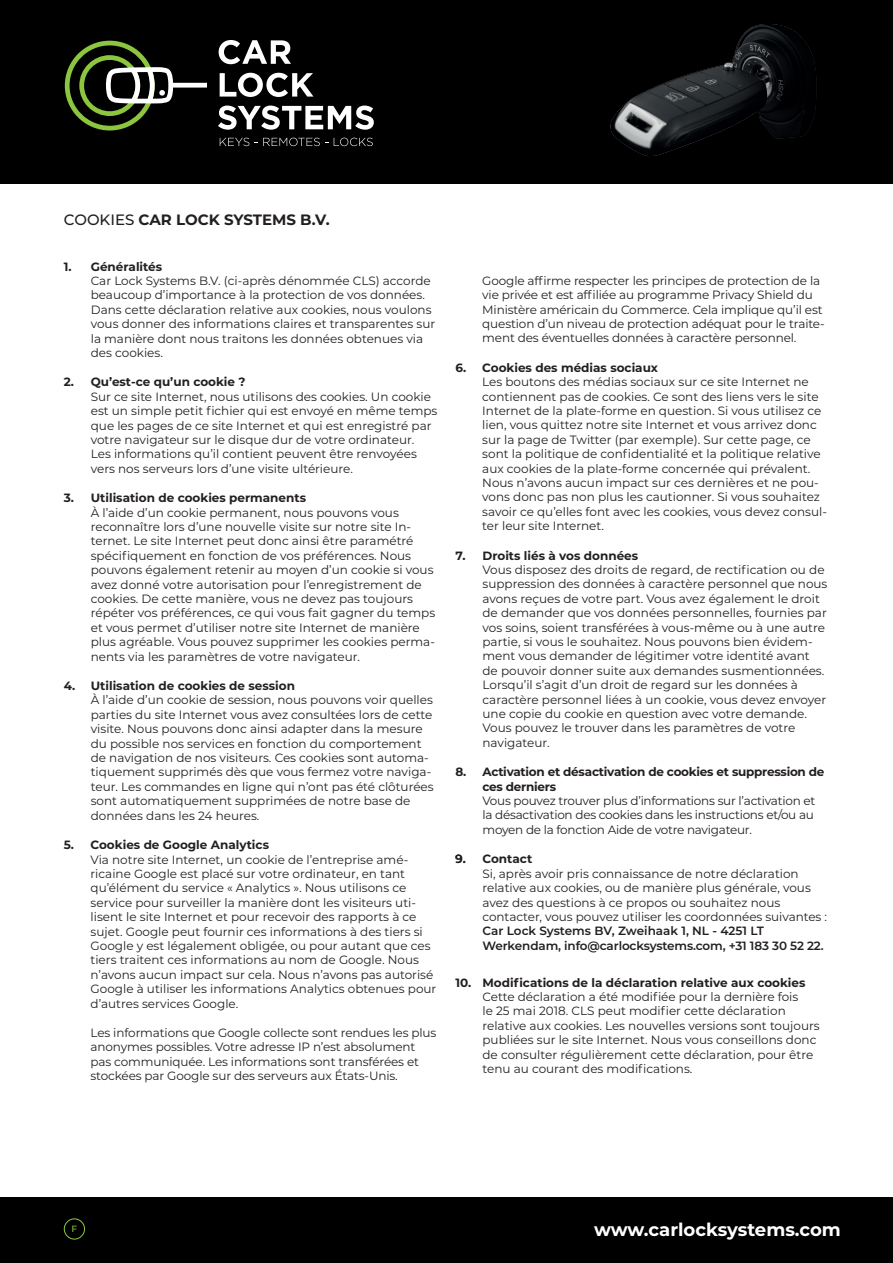
<style>
.page{position:relative;width:893px;height:1263px;background:#fff}
.page>*{position:absolute;margin:0;border:0;box-sizing:border-box;transform-origin:0 0}
.t1{font:700 18.15px "Montserrat";letter-spacing:-.005em;color:#fff}
.Heading_2{font:700 15px "Montserrat";color:#231f20}
.Normal__Web{font:12px/14.4px "Montserrat";color:#231f20}
.Normal__Web-2{font:12px/14.4px "Montserrat";letter-spacing:-.02em;color:#231f20}
.t2{font:700 12px "Montserrat";color:#231f20}
.t3{font:500 9px "Montserrat";color:#8bc63e}
.s1{font-weight:500}
.s2{font-weight:700}
.s3{font-weight:600}
</style>
<div class="page">
<div style="left:0;top:0;width:893px;height:184px;background:#000001"></div>
<svg style="left:220px;top:138px;width:108px;height:8px"></svg>
<svg style="left:334px;top:138px;width:39px;height:8px"></svg>
<svg style="left:219px;top:40px;width:72px;height:24px"></svg>
<svg style="left:220px;top:73px;width:93px;height:24px"></svg>
<svg style="left:218px;top:106px;width:156px;height:24px"></svg>
<svg style="left:65px;top:41px;width:142px;height:89px"></svg>
<div style="left:0;top:1197px;width:893px;height:66px;background:#000001"></div>
<svg style="left:610px;top:24px;width:207px;height:132px"></svg>
<div style="left:64px;top:1218px;width:21px;height:21px;border:1px solid #8bc63e;border-radius:50%"></div>
<p class="Heading_2" style="left:64px;top:209px;width:267px"><span class="s1">COOKIES</span> CAR LOCK SYSTEMS B.V.</p>
<p class="Normal__Web" style="left:91px;top:259px;width:346px;text-indent:-27px"><span class="s2">1. Généralités<br></span>Car Lock Systems B.V. (ci-après dénommée CLS) accorde beaucoup d’importance à la protection de vos données.<br>Dans cette déclaration relative aux cookies, nous voulons vous donner des informations claires et transparentes sur la manière dont nous traitons les données obtenues via des cookies.</p>
<p class="Normal__Web" style="left:91px;top:375px;width:348px;text-indent:-27px"><span class="s2">2. Qu’est-ce qu’un cookie ?<br></span>Sur ce site Internet, nous utilisons des cookies. Un cookie est un simple petit fichier qui est envoyé en même temps que les pages de ce site Internet et qui est enregistré par votre navigateur sur le disque dur de votre ordinateur.<br>Les informations qu’il contient peuvent être renvoyées vers nos serveurs lors d’une visite ultérieure.</p>
<p class="Normal__Web" style="left:91px;top:490px;width:346px;text-indent:-27px"><span class="s2">3. Utilisation de cookies permanents<br></span>À l’aide d’un cookie permanent, nous pouvons vous reconnaître lors d’une nouvelle visite sur notre site In&shy;ternet. Le site Internet peut donc ainsi être paramétré spécifiquement en fonction de vos préférences. Nous pouvons également retenir au moyen d’un cookie si vous avez donné votre autorisation pour l’enregistrement de cookies. De cette manière, vous ne devez pas toujours répéter vos préférences, ce qui vous fait gagner du temps et vous permet d’utiliser notre site Internet de manière plus agréable. Vous pouvez supprimer les cookies perma&shy;nents via les paramètres de votre navigateur.</p>
<p class="Normal__Web" style="left:91px;top:678px;width:344px;text-indent:-27px"><span class="s2">4. Utilisation de cookies de session<br></span>À l’aide d’un cookie de session, nous pouvons voir quelles parties du site Internet vous avez consultées lors de cette visite. Nous pouvons donc ainsi adapter dans la mesure du possible nos services en fonction du comportement de navigation de nos visiteurs. Ces cookies sont automa&shy;tiquement supprimés dès que vous fermez votre naviga&shy;teur. Les commandes en ligne qui n’ont pas été clôturées sont automatiquement supprimées de notre base de données dans les 24 heures.</p>
<p class="Normal__Web" style="left:91px;top:837px;width:347px;text-indent:-27px"><span class="s2">5. Cookies de Google Analytics<br></span>Via notre site Internet, un cookie de l’entreprise amé&shy;ricaine Google est placé sur votre ordinateur, en tant qu’élément du service « Analytics ». Nous utilisons ce service pour surveiller la manière dont les visiteurs uti&shy;lisent le site Internet et pour recevoir des rapports à ce sujet. Google peut fournir ces informations à des tiers si Google y est légalement obligée, ou pour autant que ces tiers traitent ces informations au nom de Google. Nous n’avons aucun impact sur cela. Nous n’avons pas autorisé Google à utiliser les informations Analytics obtenues pour d’autres services Google.</p>
<p class="Normal__Web" style="left:91px;top:1025px;width:347px">Les informations que Google collecte sont rendues les plus anonymes possibles. Votre adresse IP n’est absolument pas communiquée. Les informations sont transférées et stockées par Google sur des serveurs aux États-Unis.</p>
<p class="Normal__Web" style="left:482px;top:273px;width:344px">Google affirme respecter les principes de protection de la vie privée et est affiliée au programme Privacy Shield du Ministère américain du Commerce. Cela implique qu’il est question d’un niveau de protection adéquat pour le traite&shy;ment des éventuelles données à caractère personnel.</p>
<p class="Normal__Web" style="left:482px;top:360px;width:346px;text-indent:-27px"><span class="s2">6. Cookies des médias sociaux<br></span>Les boutons des médias sociaux sur ce site Internet ne contiennent pas de cookies. Ce sont des liens vers le site Internet de la plate-forme en question. Si vous utilisez ce lien, vous quittez notre site Internet et vous arrivez donc sur la page de Twitter (par exemple). Sur cette page, ce sont la politique de confidentialité et la politique relative aux cookies de la plate-forme concernée qui prévalent.<br>Nous n’avons aucun impact sur ces dernières et ne pou&shy;vons donc pas non plus les cautionner. Si vous souhaitez savoir ce qu’elles font avec les cookies, vous devez consul&shy;ter leur site Internet.</p>
<p class="Normal__Web" style="left:482px;top:548px;width:346px;text-indent:-27px"><span class="s2">7. Droits liés à vos données<br></span>Vous disposez des droits de regard, de rectification ou de suppression des données à caractère personnel que nous avons reçues de votre part. Vous avez également le droit de demander que vos données personnelles, fournies par vos soins, soient transférées à vous-même ou à une autre partie, si vous le souhaitez. Nous pouvons bien évidem&shy;ment vous demander de légitimer votre identité avant de pouvoir donner suite aux demandes susmentionnées.<br>Lorsqu’il s’agit d’un droit de regard sur les données à caractère personnel liées à un cookie, vous devez envoyer une copie du cookie en question avec votre demande.<br>Vous pouvez le trouver dans les paramètres de votre navigateur.</p>
<p class="Normal__Web-2" style="left:482px;top:764px;width:343px;text-indent:-27px"><span class="s2">8. Activation et désactivation de cookies et suppression de ces derniers<br></span>Vous pouvez trouver plus d’informations sur l’activation et la désactivation des cookies dans les instructions et/ou au moyen de la fonction Aide de votre navigateur.</p>
<p class="Normal__Web" style="left:482px;top:851px;width:346px"><span class="s2">Contact<br></span>Si, après avoir pris connaissance de notre déclaration relative aux cookies, ou de manière plus générale, vous avez des questions à ce propos ou souhaitez nous contacter, vous pouvez utiliser les coordonnées suivantes :<br><span class="s3">Car Lock Systems BV, Zweihaak 1, NL - 4251 LT Werkendam, info@carlocksystems.com, +31 183 30 52 22.</span></p>
<p class="Normal__Web" style="left:482px;top:975px;width:339px;text-indent:-27px"><span class="s2">10. Modifications de la déclaration relative aux cookies </span>Cette déclaration a été modifiée pour la dernière fois<br>le 25 mai 2018. CLS peut modifier cette déclaration relative aux cookies. Les nouvelles versions sont toujours publiées sur le site Internet. Nous vous conseillons donc de consulter régulièrement cette déclaration, pour être tenu au courant des modifications.</p>
<p class="t2" style="left:455px;top:850px;width:12px">9.</p>
<p class="t3" style="left:72px;top:1223px;width:7px">F</p>
<p class="t1" style="left:594px;top:1216px;width:248px">www.carlocksystems.com</p>
</div>
